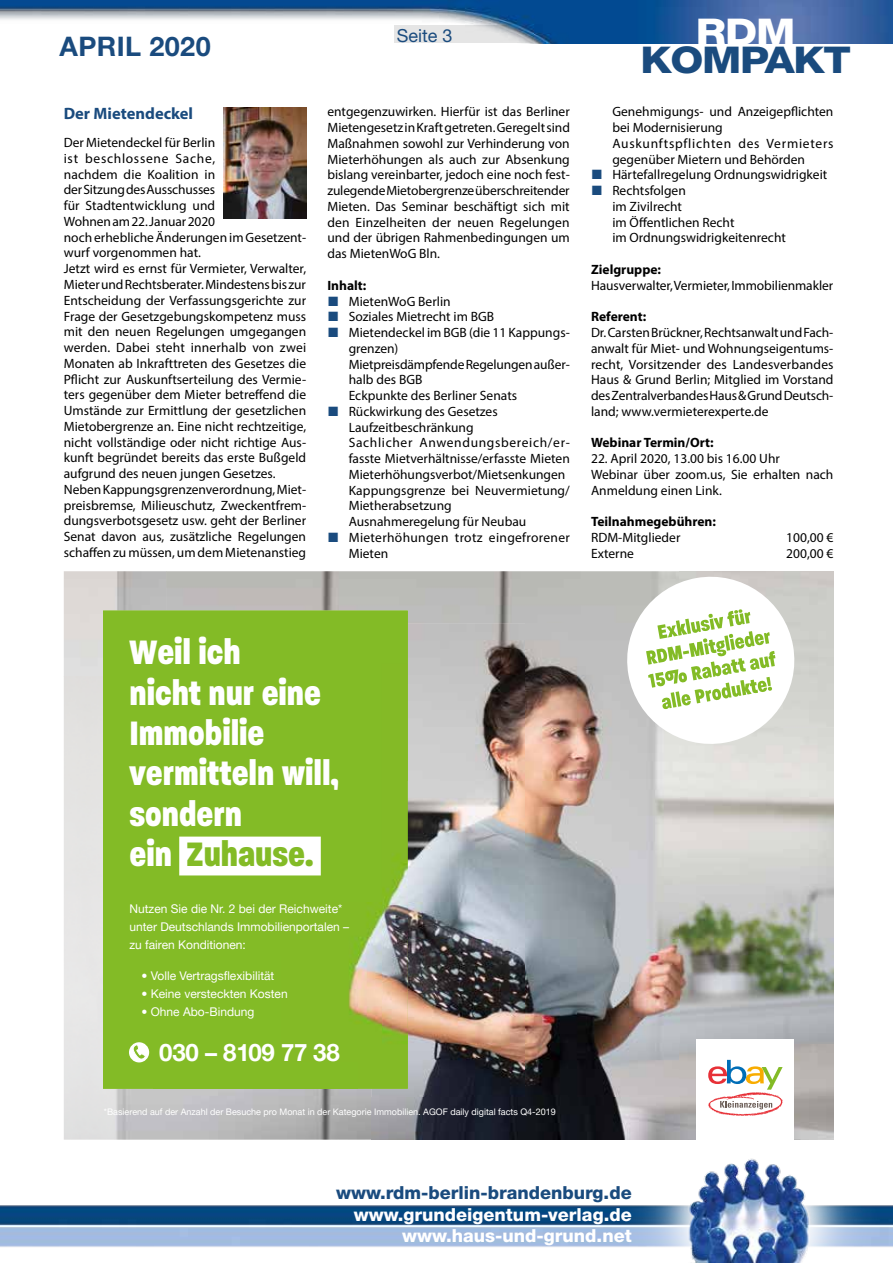
<style>
.page{position:relative;width:893px;height:1263px;background:#fff}
.page>*{position:absolute;margin:0;border:0;box-sizing:border-box;transform-origin:0 0}
.t1{font:800 36.9px "Helvetica Neue LT";letter-spacing:-.03em;color:#1a4b7e;scale:1.15 1}
.t2{font:800 36.9px "Helvetica Neue LT";color:#fff;scale:1.15 1}
.t3{font:800 36.6px/40.3px "Paralucent Cond";color:#fff}
.t4{font:700 27px "Helvetica Neue LT";letter-spacing:.015em;color:#1a4b7e}
.t5{font:700 24px "Helvetica Neue LT Pro";letter-spacing:-.01em;color:#fff}
.t6{font:800 18px/21.6px "Helvetica Neue LT";color:#fff;text-align:right}
.t7{font:800 18px "Helvetica Neue LT";color:#1a4b7e}
.t8{font:18px "Helvetica Neue LT";color:#1a4b7e}
.t9{font:700 16.5px "Myriad Pro";color:#1a4b7e}
.t10{font:13.5px/15.8px "Myriad Pro";color:#000}
.t11{font:700 13.5px "Myriad Pro";color:#000}
.t12{font:13.5px/15.8px "Myriad Pro";letter-spacing:.025em;color:#000}
.t13{font:12px/18px "Helvetica Neue LT Pro";color:#fff}
.t14{font:9px "Helvetica Neue LT Pro";color:#fff}
.s1{color:#1a4b7e}
.s2{color:#83bb26}
</style>
<div class="page">
<img style="left:0;top:1158px;width:893px;height:105px">
<img style="left:0;top:0;width:893px;height:43px">
<img style="left:64px;top:571px;width:102px;height:105px">
<div style="left:166px;top:571px;width:454px;height:52px;background:#bbbbb7"></div>
<img style="left:680px;top:571px;width:153px;height:569px">
<img style="left:408px;top:623px;width:272px;height:316px">
<img style="left:372px;top:939px;width:308px;height:201px">
<img style="left:115px;top:1089px;width:257px;height:51px">
<div style="left:154px;top:664px;width:203px;height:399px;background:#83bb26"></div>
<div style="left:103px;top:610px;width:305px;height:54px;background:#83bb26"></div>
<div style="left:103px;top:663px;width:51px;height:426px;background:#83bb26"></div>
<img style="left:357px;top:663px;width:51px;height:426px">
<div style="left:153px;top:1063px;width:204px;height:26px;background:#83bb26"></div>
<div style="left:179px;top:836px;width:142px;height:39px;background:#fff"></div>
<div style="left:129px;top:1042px;width:20px;height:20px;background:#fff;border-radius:50%"></div>
<svg style="left:132px;top:1044px;width:14px;height:16px"></svg>
<div style="left:696px;top:1129px;width:98px;height:11px;background:#fff"></div>
<div style="left:696px;top:1039px;width:98px;height:98px;background:#fff"></div>
<svg style="left:708px;top:1060px;width:75px;height:56px"></svg>
<svg style="left:620px;top:571px;width:181px;height:180px"></svg>
<img style="left:224px;top:108px;width:82px;height:110px">
<h3 class="t4" style="left:60px;top:29px;width:153px">APRIL 2020</h3>
<p class="t9" style="left:64px;top:102px;width:131px">Der Mietendeckel</p>
<p class="t10" style="left:64px;top:135px;width:244px">Der Mietendeckel für Berlin<br>ist beschlossene Sache,<br>nachdem die Koalition in<br>der Sitzung des Ausschusses<br>für Stadtentwicklung und<br>Wohnen am 22. Januar 2020<br>noch erhebliche Änderungen im Gesetzent&shy;wurf vorgenommen hat.<br>Jetzt wird es ernst für Vermieter, Verwalter, Mieter und Rechtsberater. Mindestens bis zur Entscheidung der Verfassungsgerichte zur Frage der Gesetzgebungskompetenz muss mit den neuen Regelungen umgegangen werden. Dabei steht innerhalb von zwei Monaten ab Inkrafttreten des Gesetzes die Pflicht zur Auskunftserteilung des Vermie&shy;ters gegenüber dem Mieter betreffend die Umstände zur Ermittlung der gesetzlichen Mietobergrenze an. Eine nicht rechtzeitige, nicht vollständige oder nicht richtige Aus&shy;kunft begründet bereits das erste Bußgeld aufgrund des neuen jungen Gesetzes.<br>Neben Kappungsgrenzenverordnung, Miet&shy;preisbremse, Milieuschutz, Zweckentfrem&shy;dungsverbotsgesetz usw. geht der Berliner Senat davon aus, zusätzliche Regelungen schaffen zu müssen, um dem Mietenanstieg</p>
<h3 class="t8" style="left:397px;top:25px;width:57px">Seite 3</h3>
<h1 class="t2" style="left:696px;top:10px;width:88px">RDM</h1>
<h1 class="t1" style="left:640px;top:37px;width:185px">KOMPAKT</h1>
<p class="t10" style="left:327px;top:104px;width:244px;text-align:justify">entgegenzuwirken. Hierfür ist das Berliner Mietengesetz in Kraft getreten. Geregelt sind Maßnahmen sowohl zur Verhinderung von Mieterhöhungen als auch zur Absenkung bislang vereinbarter, jedoch eine noch fest&shy;zulegende Mietobergrenze überschreitender Mieten. Das Seminar beschäftigt sich mit den Einzelheiten der neuen Regelungen und der übrigen Rahmenbedingungen um das MietenWoG Bln.</p>
<p class="t11" style="left:327px;top:276px;width:41px">Inhalt:</p>
<p class="t10" style="left:327px;top:293px;width:125px"><span class="s1">■</span> MietenWoG Berlin</p>
<p class="t10" style="left:327px;top:309px;width:168px"><span class="s1">■</span> Soziales Mietrecht im BGB</p>
<p class="t10" style="left:349px;top:324px;width:223px;text-indent:-21px"><span class="s1">■</span> Mietendeckel im BGB (die 11 Kappungs&shy;grenzen)<br>Mietpreisdämpfende Regelungen außer&shy;halb des BGB<br>Eckpunkte des Berliner Senats</p>
<p class="t10" style="left:349px;top:403px;width:223px;text-indent:-21px"><span class="s1">■</span> Rückwirkung des Gesetzes<br>Laufzeitbeschränkung<br>Sachlicher Anwendungsbereich/er&shy;fasste Mietverhältnisse/erfasste Mieten<br>Mieterhöhungsverbot/Mietsenkungen<br>Kappungsgrenze bei Neuvermietung/<br>Mietherabsetzung<br>Ausnahmeregelung für Neubau</p>
<p class="t12" style="left:349px;top:529px;width:223px;text-indent:-21px"><span class="s1">■</span> Mieterhöhungen trotz eingefrorener<br>Mieten</p>
<p class="t10" style="left:612px;top:104px;width:223px">Genehmigungs- und Anzeigepflichten bei Modernisierung<br>Auskunftspflichten des Vermieters gegenüber Mietern und Behörden</p>
<p class="t10" style="left:591px;top:167px;width:238px"><span class="s1">■</span> Härtefallregelung Ordnungswidrigkeit</p>
<p class="t10" style="left:612px;top:183px;width:175px;text-indent:-21px"><span class="s1">■</span> Rechtsfolgen<br>im Zivilrecht<br>im Öffentlichen Recht<br>im Ordnungswidrigkeitenrecht</p>
<p class="t11" style="left:591px;top:261px;width:72px">Zielgruppe:</p>
<p class="t10" style="left:591px;top:277px;width:244px">Hausverwalter, Vermieter, Immobilienmakler</p>
<p class="t11" style="left:591px;top:308px;width:57px">Referent:</p>
<p class="t10" style="left:591px;top:324px;width:244px;text-align:justify">Dr. Carsten Brückner, Rechtsanwalt und Fach&shy;anwalt für Miet- und Wohnungseigentums&shy;recht, Vorsitzender des Landesverbandes Haus &amp; Grund Berlin; Mitglied im Vorstand des Zentralverbandes Haus &amp; Grund Deutsch&shy;land; www.vermieterexperte.de</p>
<p class="t11" style="left:591px;top:434px;width:124px">Webinar Termin/Ort:</p>
<p class="t10" style="left:591px;top:450px;width:244px">22. April 2020, 13.00 bis 16.00 Uhr<br>Webinar über zoom.us, Sie erhalten nach<br>Anmeldung einen Link.</p>
<p class="t11" style="left:591px;top:513px;width:126px">Teilnahmegebühren:</p>
<p class="t10" style="left:591px;top:530px;width:91px">RDM-Mitglieder</p>
<p class="t10" style="left:786px;top:530px;width:49px">100,00 €</p>
<p class="t10" style="left:591px;top:546px;width:44px">Externe</p>
<p class="t10" style="left:786px;top:546px;width:49px">200,00 €</p>
<h2 class="t3" style="left:129px;top:632px;width:211px">Weil ich<br>nicht nur eine<br>Immobilie vermitteln will, sondern<br>ein <span class="s2">Zuhause.</span></h2>
<p class="t13" style="left:129px;top:899px;width:221px">Nutzen Sie die Nr. 2 bei der Reichweite* unter Deutschlands Immobilienportalen – zu fairen Konditionen:</p>
<p class="t13" style="left:141px;top:966px;width:134px">• Volle Vertragsflexibilität</p>
<p class="t13" style="left:141px;top:984px;width:148px">• Keine versteckten Kosten</p>
<p class="t13" style="left:141px;top:1002px;width:114px">• Ohne Abo-Bindung</p>
<h3 class="t5" style="left:159px;top:1037px;width:182px">030 – 8109 77 38</h3>
<p class="t14" style="left:104px;top:1106px;width:453px">*Basierend auf der Anzahl der Besuche pro Monat in der Kategorie Immobilien. AGOF daily digital facts Q4-2019</p>
<h3 class="t7" style="left:336px;top:1182px;width:297px">www.rdm-berlin-brandenburg.de</h3>
<h3 class="t6" style="left:354px;top:1203px;width:279px">www.grundeigentum-verlag.de www.haus-und-grund.net</h3>
</div>
